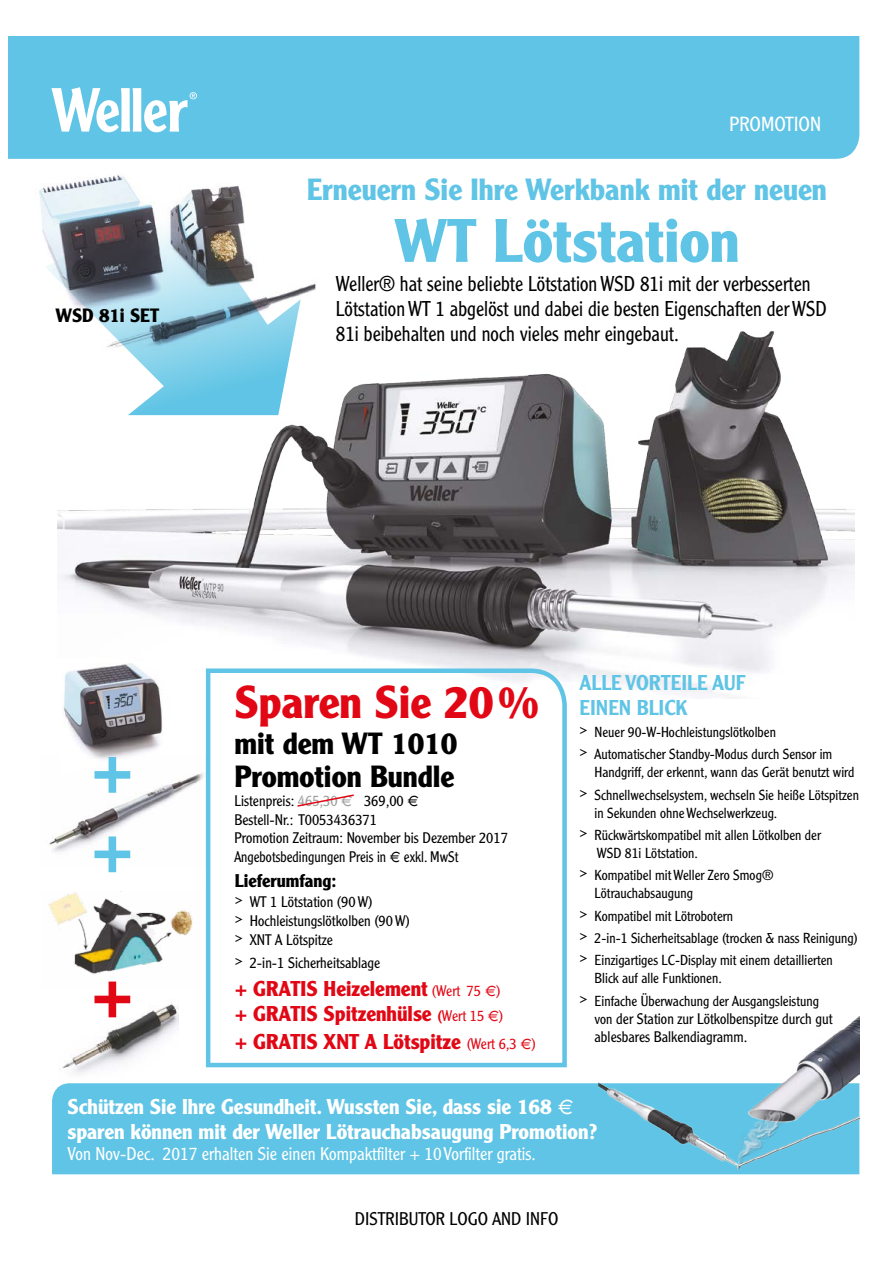
<style>
.page{position:relative;width:893px;height:1263px;background:#fff}
.page>*{position:absolute;margin:0;border:0;box-sizing:border-box;transform-origin:0 0}
.t1{font:700 60px "Clearface Gothic LH";color:#5fc4e5}
.t2{font:700 45px "Clearface Gothic LH";color:#e20714}
.t3{font:700 30px "Clearface Gothic LH";color:#5fc4e5}
.t4{font:700 30px/33px "Clearface Gothic LH";color:#000}
.t5{font:300 21px/25.2px "Clearface Gothic LH";color:#000;scale:.95 1}
.t6{font:700 21px/25.2px "Clearface Gothic LH";color:#fff}
.t7{font:700 21px/24.6px "Clearface Gothic LH";color:#e20714}
.t8{font:500 21px/25.2px "Clearface Gothic LH";color:#5fc4e5}
.t9{font:300 20.1px "Clearface Gothic LH";color:#fff}
.t10{font:700 18.9px "Clearface Gothic LH";color:#000}
.t11{font:300 18px "Clearface Gothic LH";color:#fff}
.t12{font:300 18px "Clearface Gothic LH";color:#000}
.t13{font:700 18px "Clearface Gothic LH";color:#000}
.t14{font:300 15px/18.8px "Clearface Gothic LH";color:#000}
.t15{font:300 14.25px/22.4px "Clearface Gothic LH";color:#000}
.s1{color:#9d9d9c}
.s2{font-weight:300;font-size:15px}
.s3{font-size:15px}
.s4{font-size:14.25px}
</style>
<div class="page">
<div style="left:9px;top:37px;width:850px;height:122px;background:#5fc4e5"></div>
<svg style="left:51px;top:87px;width:146px;height:45px"></svg>
<div style="left:52px;top:1083px;width:546px;height:91px;background:#5fc4e5"></div>
<img style="left:58px;top:331px;width:796px;height:364px">
<img style="left:598px;top:1016px;width:261px;height:159px">
<svg style="left:58px;top:358px;width:243px;height:57px"></svg>
<img style="left:39px;top:175px;width:278px;height:183px">
<img style="left:49px;top:773px;width:154px;height:85px">
<img style="left:50px;top:658px;width:120px;height:117px">
<img style="left:48px;top:892px;width:145px;height:83px">
<img style="left:62px;top:1000px;width:117px;height:74px">
<svg style="left:94px;top:836px;width:36px;height:36px"></svg>
<svg style="left:94px;top:757px;width:36px;height:36px"></svg>
<svg style="left:94px;top:981px;width:36px;height:36px"></svg>
<svg style="left:204px;top:666px;width:365px;height:402px"></svg>
<svg style="left:296px;top:793px;width:59px;height:15px"></svg>
<svg style="left:408px;top:795px;width:10px;height:11px"></svg>
<svg style="left:390px;top:852px;width:10px;height:10px"></svg>
<svg style="left:236px;top:897px;width:6px;height:6px"></svg>
<svg style="left:236px;top:916px;width:6px;height:7px"></svg>
<svg style="left:236px;top:935px;width:6px;height:7px"></svg>
<svg style="left:236px;top:957px;width:6px;height:7px"></svg>
<svg style="left:486px;top:986px;width:10px;height:11px"></svg>
<svg style="left:488px;top:1011px;width:11px;height:10px"></svg>
<svg style="left:521px;top:1038px;width:10px;height:11px"></svg>
<svg style="left:558px;top:1099px;width:15px;height:15px"></svg>
<h3 class="t9" style="left:729px;top:112px;width:93px">PROMOTION</h3>
<h3 class="t10" style="left:55px;top:304px;width:105px">WSD 81i SET</h3>
<h3 class="t3" style="left:307px;top:172px;width:522px">Erneuern Sie Ihre Werkbank mit der neuen</h3>
<h1 class="t1" style="left:394px;top:206px;width:347px">WT Lötstation</h1>
<h3 class="t5" style="left:336px;top:271px;width:519px">Weller® hat seine beliebte Lötstation WSD 81i mit der verbesserten<br>Lötstation WT 1 abgelöst und dabei die besten Eigenschaften der WSD<br>81i beibehalten und noch vieles mehr eingebaut.</h3>
<h2 class="t2" style="left:234px;top:676px;width:306px">Sparen Sie 20%</h2>
<h3 class="t4" style="left:234px;top:727px;width:225px">mit dem WT 1010<br>Promotion Bundle</h3>
<p class="t14" style="left:234px;top:791px;width:105px">Listenpreis: <span class="s1">465,30</span></p>
<p class="t14" style="left:234px;top:791px;width:275px;text-indent:130px">369,00<br>Bestell-Nr.: T0053436371<br>Promotion Zeitraum: November bis Dezember 2017<br>Angebotsbedingungen Preis in exkl. MwSt</p>
<p class="t13" style="left:235px;top:870px;width:103px">Lieferumfang:</p>
<p class="t14" style="left:250px;top:892px;width:162px;line-height:19.4px">WT 1 Lötstation (90 W)<br>Hochleistungslötkolben (90 W)<br>XNT A Lötspitze</p>
<p class="t14" style="left:250px;top:953px;width:132px">2-in-1 Sicherheitsablage</p>
<h3 class="t7" style="left:235px;top:977px;width:270px">+ GRATIS Heizelement <span class="s2">(Wert 75 ) </span>+ GRATIS Spitzenhülse <span class="s3">(</span><span class="s2">Wert 15 )</span></h3>
<h3 class="t7" style="left:235px;top:1029px;width:303px">+ GRATIS XNT A Lötspitze <span class="s2">(Wert 6,3 )</span></h3>
<h3 class="t8" style="left:580px;top:669px;width:168px">ALLE VORTEILE AUF<br>EINEN BLICK</h3>
<p class="t15" style="left:595px;top:721px;width:239px">Neuer 90-W-Hochleistungslötkolben<br>Automatischer Standby-Modus durch Sensor im</p>
<p class="t15" style="left:595px;top:761px;width:266px">Handgriff, der erkennt, wann das Gerät benutzt wird<br>Schnellwechselsystem, wechseln Sie heiße Lötspitzen</p>
<p class="t15" style="left:595px;top:801px;width:228px">in Sekunden ohne Wechselwerkzeug.<br>Rückwärtskompatibel mit allen Lötkolben der</p>
<p class="t15" style="left:595px;top:842px;width:180px">WSD 81i Lötstation.<br>Kompatibel mit Weller Zero Smog®</p>
<p class="t15" style="left:595px;top:882px;width:265px">Lötrauchabsaugung<br>Kompatibel mit Lötrobotern<br>2-in-1 Sicherheitsablage (trocken &amp; nass Reinigung)<br>Einzigartiges LC-Display mit einem detaillierten</p>
<p class="t15" style="left:595px;top:967px;width:226px">Blick auf alle Funktionen.<br>Einfache Überwachung der Ausgangsleistung</p>
<p class="t14" style="left:595px;top:1009px;width:239px;line-height:18px"><span class="s4">von</span> der Station zur Lötkolbenspitze durch gut ablesbares Balkendiagramm.</p>
<h3 class="t6" style="left:67px;top:1094px;width:531px">Schützen Sie Ihre Gesundheit. Wussten Sie, dass sie 168 sparen können mit der Weller Lötrauchabsaugung Promotion?</h3>
<p class="t11" style="left:67px;top:1143px;width:470px">Von Nov-Dec. 2017 erhalten Sie einen Kompaktfilter + 10 Vorfilter gratis.</p>
<p class="t12" style="left:355px;top:1207px;width:205px">DISTRIBUTOR LOGO AND INFO</p>
</div>
